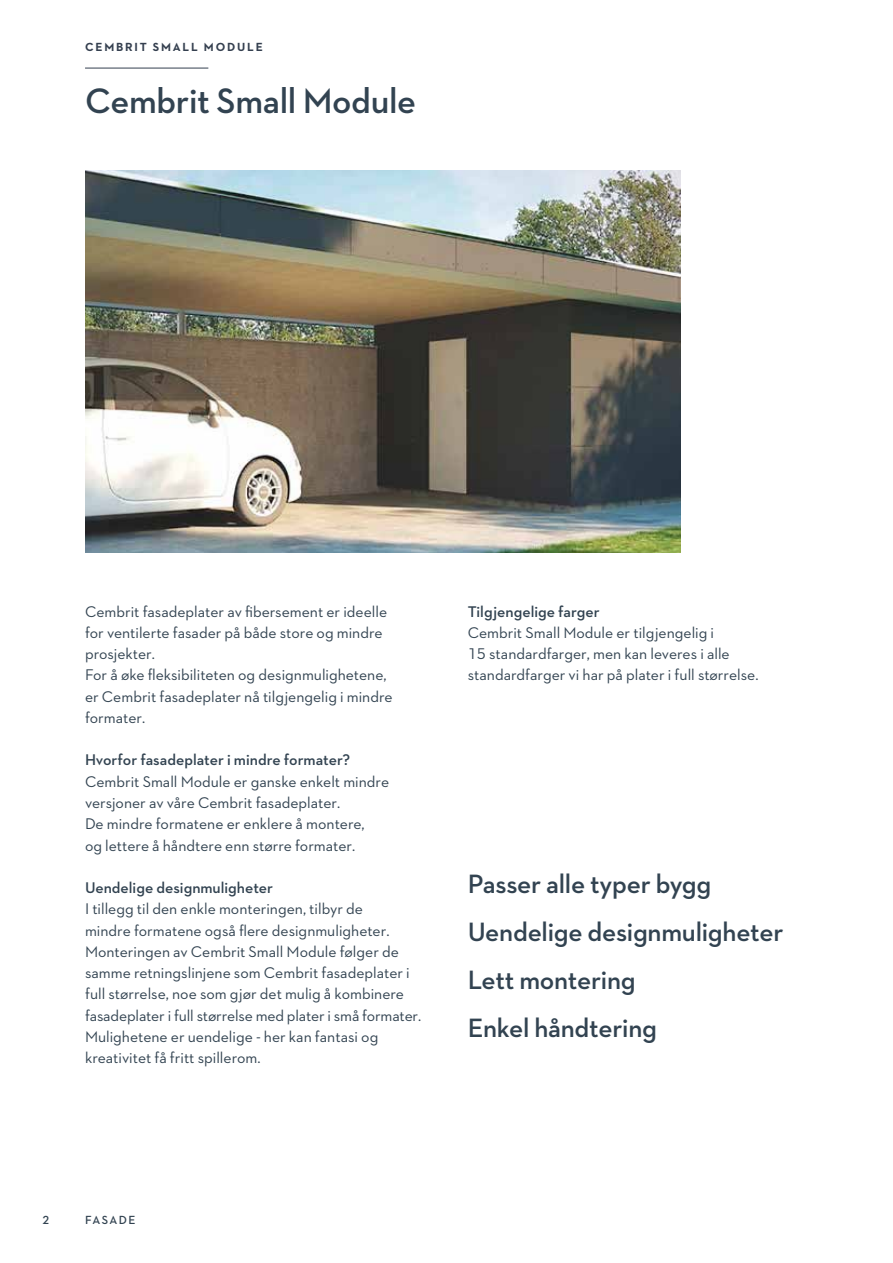
<style>
.page{position:relative;width:893px;height:1263px;background:#fff}
.page>*{position:absolute;margin:0;border:0;box-sizing:border-box;transform-origin:0 0}
.t1{font:600 36px "Neutraface 2 Text";letter-spacing:-.01em;color:#324351}
.t2{font:600 27px/48px "Neutraface 2 Text";letter-spacing:-.01em;color:#324351}
.t3{font:15.75px/21.3px "Neutraface 2 Text";color:#324351}
.t4{font:600 15.75px "Neutraface 2 Text";color:#324351}
.t5{font:700 12px "Neutraface 2 Text";letter-spacing:.15em;color:#343f4f}
.t6{font:600 12px "Neutraface 2 Text";letter-spacing:.12em;color:#324351}
</style>
<div class="page">
<hr style="left:85px;top:68px;width:123px;height:1px;background:#343f4f">
<img style="left:85px;top:170px;width:595px;height:383px">
<p class="t5" style="left:85px;top:39px;width:179px">CEMBRIT SMALL MODULE</p>
<h1 class="t1" style="left:85px;top:78px;width:333px">Cembrit Small Module</h1>
<p class="t3" style="left:85px;top:600px;width:309px">Cembrit fasadeplater av fibersement er ideelle for ventilerte fasader på både store og mindre prosjekter.<br>For å øke fleksibiliteten og designmulighetene, er Cembrit fasadeplater nå tilgjengelig i mindre formater.</p>
<p class="t4" style="left:85px;top:750px;width:267px">Hvorfor fasadeplater i mindre formater?</p>
<p class="t3" style="left:85px;top:770px;width:306px">Cembrit Small Module er ganske enkelt mindre versjoner av våre Cembrit fasadeplater.<br>De mindre formatene er enklere å montere,<br>og lettere å håndtere enn større formater.</p>
<p class="t4" style="left:85px;top:878px;width:190px">Uendelige designmuligheter</p>
<p class="t3" style="left:85px;top:898px;width:338px">I tillegg til den enkle monteringen, tilbyr de<br>mindre formatene også flere designmuligheter.<br>Monteringen av Cembrit Small Module følger de samme retningslinjene som Cembrit fasadeplater i full størrelse, noe som gjør det mulig å kombinere fasadeplater i full størrelse med plater i små formater.<br>Mulighetene er uendelige - her kan fantasi og kreativitet få fritt spillerom.</p>
<p class="t4" style="left:468px;top:601px;width:133px">Tilgjengelige farger</p>
<p class="t3" style="left:468px;top:622px;width:292px">Cembrit Small Module er tilgjengelig i<br>15 standardfarger, men kan leveres i alle standardfarger vi har på plater i full størrelse.</p>
<h2 class="t2" style="left:468px;top:859px;width:317px">Passer alle typer bygg<br>Uendelige designmuligheter<br>Lett montering<br>Enkel håndtering</h2>
<p class="t6" style="left:43px;top:1213px;width:8px">2</p>
<p class="t6" style="left:85px;top:1213px;width:52px">FASADE</p>
</div>
